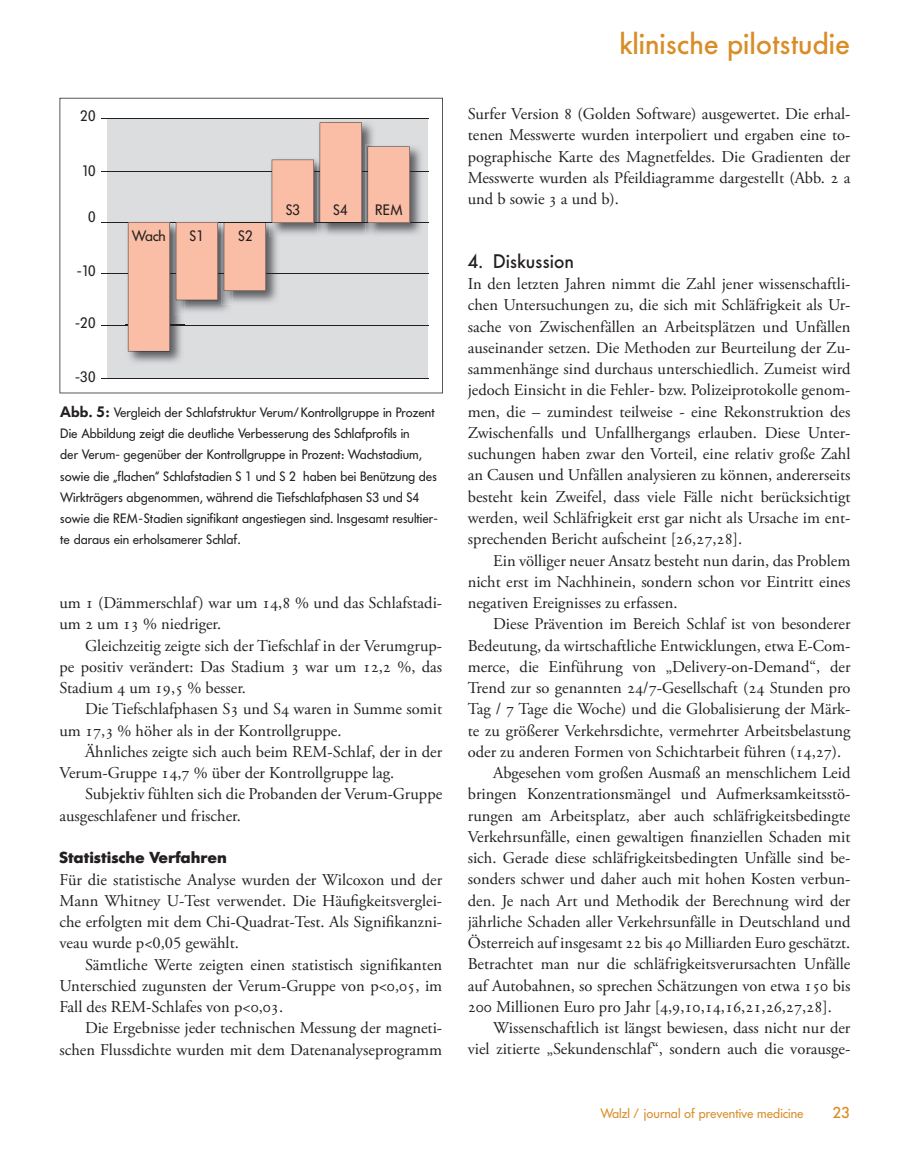
<style>
.page{position:relative;width:910px;height:1161px;background:#fff}
.page>*{position:absolute;margin:0;border:0;box-sizing:border-box;transform-origin:0 0}
.t1{font:500 30px "Futura BQ";color:#d98d28}
.t2{font:500 19.5px "Futura BQ";color:#231f20}
.t3{font:16.5px/21.3px "Adobe Garamond Pro";color:#231f20;text-align:justify}
.t4{font:700 15.75px "Futura BQ";color:#231f20}
.t5{font:500 15.75px "Futura BQ";color:#d98d28}
.t6{font:15px "Futura BQ";color:#231f20}
.t7{font:13.5px/21.3px "Futura BQ";color:#231f20}
.t8{font:13.5px "Futura BQ";color:#d98d28}
.s1{font-weight:600;font-size:15px}
</style>
<div class="page">
<svg style="left:60px;top:98px;width:383px;height:295px"></svg>
<div style="left:107px;top:119px;width:321px;height:259px;background:#dcdddf"></div>
<hr style="left:101px;top:222px;width:327px;height:1px;background:#231f20">
<hr style="left:101px;top:171px;width:327px;height:1px;background:#231f20">
<hr style="left:101px;top:118px;width:327px;height:1px;background:#231f20">
<hr style="left:101px;top:273px;width:327px;height:1px;background:#231f20">
<hr style="left:101px;top:325px;width:327px;height:1px;background:#231f20">
<hr style="left:101px;top:378px;width:327px;height:1px;background:#231f20">
<img style="left:126px;top:223px;width:55px;height:140px">
<img style="left:410px;top:147px;width:11px;height:87px">
<svg style="left:128px;top:122px;width:282px;height:229px"></svg>
<p class="t6" style="left:80px;top:107px;width:17px">20</p>
<p class="t6" style="left:82px;top:162px;width:15px">10</p>
<p class="t6" style="left:88px;top:208px;width:9px">0</p>
<p class="t6" style="left:77px;top:262px;width:20px">-10</p>
<p class="t6" style="left:75px;top:314px;width:22px">-20</p>
<p class="t6" style="left:75px;top:368px;width:22px">-30</p>
<p class="t6" style="left:132px;top:227px;width:35px">Wach</p>
<p class="t6" style="left:190px;top:227px;width:16px">S1</p>
<p class="t6" style="left:238px;top:227px;width:16px">S2</p>
<p class="t6" style="left:286px;top:201px;width:16px">S3</p>
<p class="t6" style="left:333px;top:201px;width:16px">S4</p>
<p class="t6" style="left:375px;top:201px;width:29px">REM</p>
<p class="t7" style="left:60px;top:402px;width:379px"><span class="s1">Abb. 5:</span> Vergleich der Schlafstruktur Verum/Kontrollgruppe in Prozent Die Abbildung zeigt die deutliche Verbesserung des Schlafprofils in<br>der Verum- gegenüber der Kontrollgruppe in Prozent: Wachstadium, sowie die „flachen“ Schlafstadien S 1 und S 2 haben bei Benützung des Wirkträgers abgenommen, während die Tiefschlafphasen S3 und S4 sowie die REM-Stadien signifikant angestiegen sind. Insgesamt resultier&shy;te daraus ein erholsamerer Schlaf.</p>
<p class="t3" style="left:60px;top:593px;width:384px">um 1 (Dämmerschlaf) war um 14,8 % und das Schlafstadi-</p>
<p class="t3" style="left:60px;top:614px;width:163px">um 2 um 13 % niedriger.</p>
<p class="t3" style="left:85px;top:635px;width:359px">Gleichzeitig zeigte sich der Tiefschlaf in der Verumgrup-</p>
<p class="t3" style="left:60px;top:656px;width:384px">pe positiv verändert: Das Stadium 3 war um 12,2 %, das</p>
<p class="t3" style="left:60px;top:678px;width:188px">Stadium 4 um 19,5 % besser.</p>
<p class="t3" style="left:85px;top:699px;width:359px">Die Tiefschlafphasen S3 und S4 waren in Summe somit</p>
<p class="t3" style="left:60px;top:720px;width:283px">um 17,3 % höher als in der Kontrollgruppe.</p>
<p class="t3" style="left:85px;top:741px;width:359px">Ähnliches zeigte sich auch beim REM-Schlaf, der in der</p>
<p class="t3" style="left:60px;top:763px;width:336px">Verum-Gruppe 14,7 % über der Kontrollgruppe lag.</p>
<p class="t3" style="left:85px;top:784px;width:359px">Subjektiv fühlten sich die Probanden der Verum-Gruppe</p>
<p class="t3" style="left:60px;top:805px;width:183px">ausgeschlafener und frischer.</p>
<p class="t4" style="left:60px;top:848px;width:169px">Statistische Verfahren</p>
<p class="t3" style="left:60px;top:869px;width:384px">Für die statistische Analyse wurden der Wilcoxon und der</p>
<p class="t3" style="left:60px;top:890px;width:384px">Mann Whitney U-Test verwendet. Die Häufigkeitsverglei-</p>
<p class="t3" style="left:60px;top:912px;width:384px">che erfolgten mit dem Chi-Quadrat-Test. Als Signifikanzni-</p>
<p class="t3" style="left:60px;top:933px;width:181px">veau wurde p&lt;0,05 gewählt.</p>
<p class="t3" style="left:85px;top:954px;width:359px">Sämtliche Werte zeigten einen statistisch signifikanten</p>
<p class="t3" style="left:60px;top:975px;width:384px">Unterschied zugunsten der Verum-Gruppe von p&lt;0,05, im</p>
<p class="t3" style="left:60px;top:997px;width:225px">Fall des REM-Schlafes von p&lt;0,03.</p>
<p class="t3" style="left:85px;top:1018px;width:359px">Die Ergebnisse jeder technischen Messung der magneti-</p>
<p class="t3" style="left:60px;top:1039px;width:384px">schen Flussdichte wurden mit dem Datenanalyseprogramm</p>
<p class="t1" style="left:620px;top:26px;width:232px">klinische pilotstudie</p>
<p class="t3" style="left:468px;top:104px;width:384px">Surfer Version 8 (Golden Software) ausgewertet. Die erhal&shy;tenen Messwerte wurden interpoliert und ergaben eine to&shy;pographische Karte des Magnetfeldes. Die Gradienten der Messwerte wurden als Pfeildiagramme dargestellt (Abb. 2 a und b sowie 3 a und b).</p>
<p class="t2" style="left:468px;top:250px;width:108px">4. Diskussion</p>
<p class="t3" style="left:468px;top:274px;width:384px">In den letzten Jahren nimmt die Zahl jener wissenschaftli-</p>
<p class="t3" style="left:468px;top:295px;width:384px">chen Untersuchungen zu, die sich mit Schläfrigkeit als Ur-</p>
<p class="t3" style="left:468px;top:316px;width:384px">sache von Zwischenfällen an Arbeitsplätzen und Unfällen</p>
<p class="t3" style="left:468px;top:338px;width:384px">auseinander setzen. Die Methoden zur Beurteilung der Zu-</p>
<p class="t3" style="left:468px;top:359px;width:384px">sammenhänge sind durchaus unterschiedlich. Zumeist wird</p>
<p class="t3" style="left:468px;top:380px;width:384px">jedoch Einsicht in die Fehler- bzw. Polizeiprotokolle genom-</p>
<p class="t3" style="left:468px;top:401px;width:384px">men, die – zumindest teilweise - eine Rekonstruktion des</p>
<p class="t3" style="left:468px;top:423px;width:384px">Zwischenfalls und Unfallhergangs erlauben. Diese Unter-</p>
<p class="t3" style="left:468px;top:444px;width:384px">suchungen haben zwar den Vorteil, eine relativ große Zahl</p>
<p class="t3" style="left:468px;top:465px;width:384px">an Causen und Unfällen analysieren zu können, andererseits</p>
<p class="t3" style="left:468px;top:486px;width:384px">besteht kein Zweifel, dass viele Fälle nicht berücksichtigt</p>
<p class="t3" style="left:468px;top:508px;width:384px">werden, weil Schläfrigkeit erst gar nicht als Ursache im ent-</p>
<p class="t3" style="left:468px;top:529px;width:276px">sprechenden Bericht aufscheint [26,27,28].</p>
<p class="t3" style="left:493px;top:550px;width:359px">Ein völliger neuer Ansatz besteht nun darin, das Problem</p>
<p class="t3" style="left:468px;top:571px;width:384px">nicht erst im Nachhinein, sondern schon vor Eintritt eines</p>
<p class="t3" style="left:468px;top:593px;width:211px">negativen Ereignisses zu erfassen.</p>
<p class="t3" style="left:493px;top:614px;width:359px">Diese Prävention im Bereich Schlaf ist von besonderer</p>
<p class="t3" style="left:468px;top:635px;width:384px">Bedeutung, da wirtschaftliche Entwicklungen, etwa E-Com-</p>
<p class="t3" style="left:468px;top:656px;width:384px">merce, die Einführung von „Delivery-on-Demand“, der</p>
<p class="t3" style="left:468px;top:678px;width:384px">Trend zur so genannten 24/7-Gesellschaft (24 Stunden pro</p>
<p class="t3" style="left:468px;top:699px;width:384px">Tag / 7 Tage die Woche) und die Globalisierung der Märk-</p>
<p class="t3" style="left:468px;top:720px;width:384px">te zu größerer Verkehrsdichte, vermehrter Arbeitsbelastung</p>
<p class="t3" style="left:468px;top:741px;width:375px">oder zu anderen Formen von Schichtarbeit führen (14,27).</p>
<p class="t3" style="left:493px;top:763px;width:359px">Abgesehen vom großen Ausmaß an menschlichem Leid</p>
<p class="t3" style="left:468px;top:784px;width:384px">bringen Konzentrationsmängel und Aufmerksamkeitsstö-</p>
<p class="t3" style="left:468px;top:805px;width:384px">rungen am Arbeitsplatz, aber auch schläfrigkeitsbedingte</p>
<p class="t3" style="left:468px;top:826px;width:384px">Verkehrsunfälle, einen gewaltigen finanziellen Schaden mit</p>
<p class="t3" style="left:468px;top:848px;width:384px">sich. Gerade diese schläfrigkeitsbedingten Unfälle sind be-</p>
<p class="t3" style="left:468px;top:869px;width:384px">sonders schwer und daher auch mit hohen Kosten verbun-</p>
<p class="t3" style="left:468px;top:890px;width:384px">den. Je nach Art und Methodik der Berechnung wird der</p>
<p class="t3" style="left:468px;top:911px;width:384px">jährliche Schaden aller Verkehrsunfälle in Deutschland und</p>
<p class="t3" style="left:468px;top:933px;width:384px">Österreich auf insgesamt 22 bis 40 Milliarden Euro geschätzt.</p>
<p class="t3" style="left:468px;top:954px;width:384px">Betrachtet man nur die schläfrigkeitsverursachten Unfälle</p>
<p class="t3" style="left:468px;top:975px;width:384px">auf Autobahnen, so sprechen Schätzungen von etwa 150 bis</p>
<p class="t3" style="left:468px;top:996px;width:366px">200 Millionen Euro pro Jahr [4,9,10,14,16,21,26,27,28].</p>
<p class="t3" style="left:493px;top:1018px;width:359px">Wissenschaftlich ist längst bewiesen, dass nicht nur der</p>
<p class="t3" style="left:468px;top:1039px;width:384px">viel zitierte „Sekundenschlaf“, sondern auch die vorausge-</p>
<p class="t8" style="left:600px;top:1106px;width:205px">Walzl / journal of preventive medicine</p>
<p class="t5" style="left:833px;top:1104px;width:19px">23</p>
</div>
